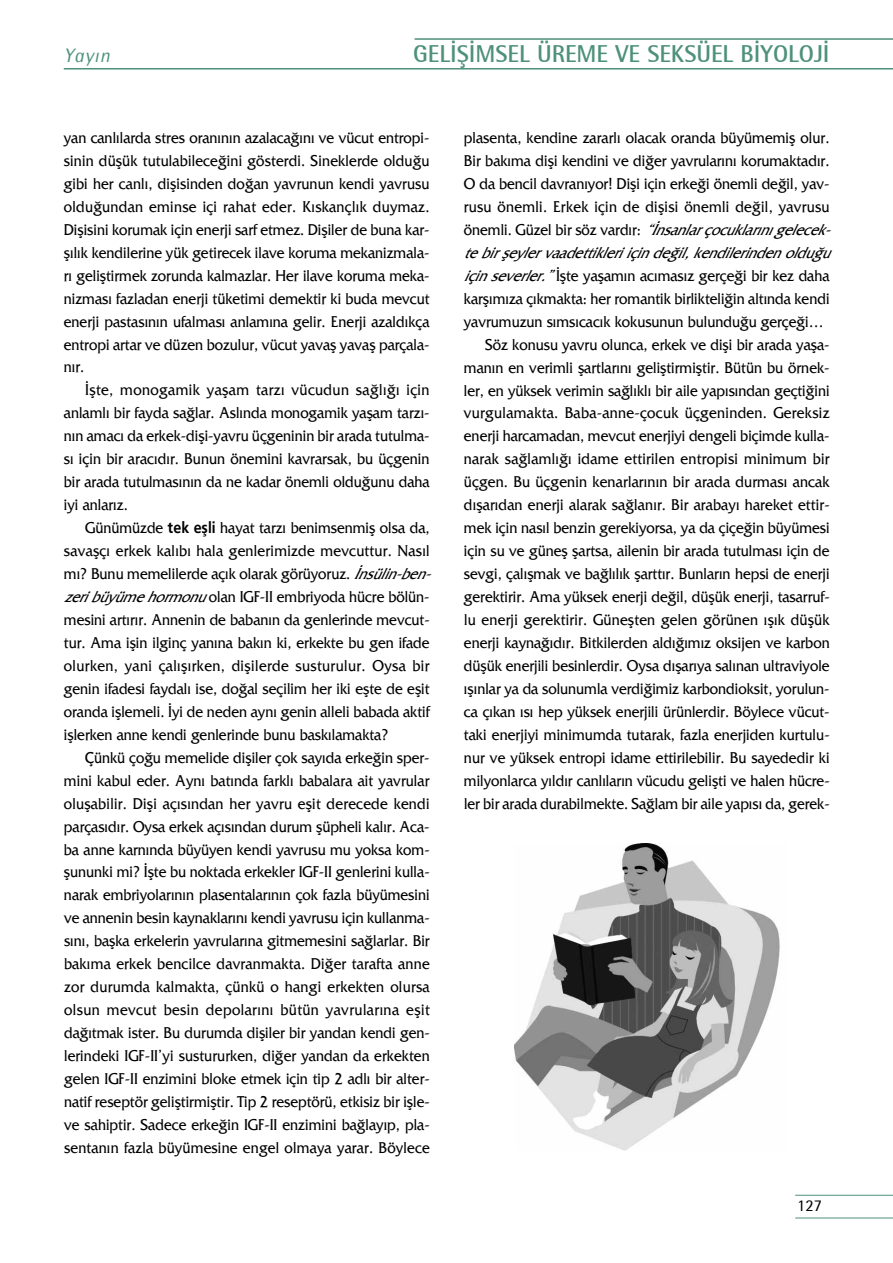
<style>
.page{position:relative;width:893px;height:1263px;background:#fff}
.page>*{position:absolute;margin:0;border:0;box-sizing:border-box;transform-origin:0 0}
.t1{font:700 24px "Rotis Semi Sans B";color:#4e917a}
.t2{font:italic 19.5px "Rotis Semi Sans I";letter-spacing:.04em;color:#4e917a}
.t3{font:500 16.5px/23px "Friz Plain";color:#000;text-align:justify;scale:.9 1}
.t4{font:italic 500 16.5px/23px "Friz";color:#000;scale:.9 1}
.t5{font:500 16.5px "Friz Plain";letter-spacing:.02em;color:#000;scale:.9 1}
.t6{font:16.5px "Rotis Semi Sans R";color:#000}
.s1{font-family:"Frugal Sans";font-weight:700}
.s2{font-family:"Friz";font-style:italic}
.s3{font-family:"Friz Plain";font-style:normal}
</style>
<div class="page">
<hr style="left:415px;top:38px;width:478px;height:2px;background:#4e917a">
<hr style="left:64px;top:68px;width:829px;height:2px;background:#4e917a">
<hr style="left:795px;top:1195px;width:98px;height:1px;background:#4e917a">
<hr style="left:795px;top:1217px;width:98px;height:1px;background:#4e917a">
<img style="left:514px;top:843px;width:266px;height:307px">
<p class="t2" style="left:64px;top:44px;width:48px">Yayın</p>
<h1 class="t1" style="left:413px;top:39px;width:418px">GELİŞİMSEL ÜREME VE SEKSÜEL BİYOLOJİ</h1>
<p class="t3" style="left:64px;top:126px;width:408px">yan canlılarda stres oranının azalacağını ve vücut entropi&shy;sinin düşük tutulabileceğini gösterdi. Sineklerde olduğu gibi her canlı, dişisinden doğan yavrunun kendi yavrusu olduğundan eminse içi rahat eder. Kıskançlık duymaz.<br>Dişisini korumak için enerji sarf etmez. Dişiler de buna kar&shy;şılık kendilerine yük getirecek ilave koruma mekanizmala&shy;rı geliştirmek zorunda kalmazlar. Her ilave koruma meka&shy;nizması fazladan enerji tüketimi demektir ki buda mevcut enerji pastasının ufalması anlamına gelir. Enerji azaldıkça entropi artar ve düzen bozulur, vücut yavaş yavaş parçala&shy;nır.</p>
<p class="t3" style="left:64px;top:378px;width:408px;text-indent:21px">İşte, monogamik yaşam tarzı vücudun sağlığı için anlamlı bir fayda sağlar. Aslında monogamik yaşam tarzı&shy;nın amacı da erkek-dişi-yavru üçgeninin bir arada tutulma&shy;sı için bir aracıdır. Bunun önemini kavrarsak, bu üçgenin bir arada tutulmasının da ne kadar önemli olduğunu daha iyi anlarız.</p>
<p class="t3" style="left:64px;top:516px;width:410px;text-align:left;text-indent:21px">Günümüzde <span class="s1">tek eşli</span> hayat tarzı benimsenmiş olsa da, savaşçı erkek kalıbı hala genlerimizde mevcuttur. Nasıl mı? Bunu memelilerde açık olarak görüyoruz. <span class="s2">İnsülin-ben&shy;zeri büyüme hormonu</span> olan IGF-II embriyoda hücre bölün&shy;mesini artırır. Annenin de babanın da genlerinde mevcut&shy;tur. Ama işin ilginç yanına bakın ki, erkekte bu gen ifade olurken, yani çalışırken, dişilerde susturulur. Oysa bir genin ifadesi faydalı ise, doğal seçilim her iki eşte de eşit oranda işlemeli. İyi de neden aynı genin alleli babada aktif işlerken anne kendi genlerinde bunu baskılamakta?</p>
<p class="t3" style="left:64px;top:746px;width:408px;text-indent:21px">Çünkü çoğu memelide dişiler çok sayıda erkeğin sper&shy;mini kabul eder. Aynı batında farklı babalara ait yavrular oluşabilir. Dişi açısından her yavru eşit derecede kendi parçasıdır. Oysa erkek açısından durum şüpheli kalır. Aca&shy;ba anne karnında büyüyen kendi yavrusu mu yoksa kom&shy;şununki mi? İşte bu noktada erkekler IGF-II genlerini kulla&shy;narak embriyolarının plasentalarının çok fazla büyümesini ve annenin besin kaynaklarını kendi yavrusu için kullanma&shy;sını, başka erkelerin yavrularına gitmemesini sağlarlar. Bir bakıma erkek bencilce davranmakta. Diğer tarafta anne zor durumda kalmakta, çünkü o hangi erkekten olursa olsun mevcut besin depolarını bütün yavrularına eşit dağıtmak ister. Bu durumda dişiler bir yandan kendi gen&shy;lerindeki IGF-II’yi sustururken, diğer yandan da erkekten gelen IGF-II enzimini bloke etmek için tip 2 adlı bir alter&shy;natif reseptör geliştirmiştir. Tip 2 reseptörü, etkisiz bir işle&shy;ve sahiptir. Sadece erkeğin IGF-II enzimini bağlayıp, pla&shy;sentanın fazla büyümesine engel olmaya yarar. Böylece</p>
<p class="t3" style="left:464px;top:126px;width:408px">plasenta, kendine zararlı olacak oranda büyümemiş olur.<br>Bir bakıma dişi kendini ve diğer yavrularını korumaktadır.<br>O da bencil davranıyor! Dişi için erkeği önemli değil, yav&shy;rusu önemli. Erkek için de dişisi önemli değil, yavrusu</p>
<p class="t4" style="left:464px;top:218px;width:410px"><span class="s3">önemli. Güzel bir söz vardır:</span> “İnsanlar çocuklarını gelecek&shy;te bir şeyler vaadettikleri için değil, kendilerinden olduğu</p>
<p class="t3" style="left:464px;top:264px;width:408px"><span class="s2">için severler.”</span> İşte yaşamın acımasız gerçeği bir kez daha</p>
<p class="t3" style="left:464px;top:287px;width:408px">karşımıza çıkmakta: her romantik birlikteliğin altında kendi</p>
<p class="t3" style="left:464px;top:310px;width:401px">yavrumuzun sımsıcacık kokusunun bulunduğu gerçeği…</p>
<p class="t3" style="left:485px;top:332px;width:384px">Söz konusu yavru olunca, erkek ve dişi bir arada yaşa-</p>
<p class="t3" style="left:464px;top:355px;width:408px">manın en verimli şartlarını geliştirmiştir. Bütün bu örnek-</p>
<p class="t3" style="left:464px;top:378px;width:408px">ler, en yüksek verimin sağlıklı bir aile yapısından geçtiğini</p>
<p class="t5" style="left:464px;top:403px;width:408px">vurgulamakta. Baba-anne-çocuk üçgeninden. Gereksiz</p>
<p class="t3" style="left:464px;top:424px;width:408px">enerji harcamadan, mevcut enerjiyi dengeli biçimde kulla-</p>
<p class="t3" style="left:464px;top:447px;width:408px">narak sağlamlığı idame ettirilen entropisi minimum bir</p>
<p class="t3" style="left:464px;top:470px;width:408px">üçgen. Bu üçgenin kenarlarının bir arada durması ancak</p>
<p class="t3" style="left:464px;top:493px;width:408px">dışarıdan enerji alarak sağlanır. Bir arabayı hareket ettir-</p>
<p class="t3" style="left:464px;top:516px;width:408px">mek için nasıl benzin gerekiyorsa, ya da çiçeğin büyümesi</p>
<p class="t3" style="left:464px;top:539px;width:408px">için su ve güneş şartsa, ailenin bir arada tutulması için de</p>
<p class="t3" style="left:464px;top:562px;width:408px">sevgi, çalışmak ve bağlılık şarttır. Bunların hepsi de enerji</p>
<p class="t3" style="left:464px;top:585px;width:408px">gerektirir. Ama yüksek enerji değil, düşük enerji, tasarruf-</p>
<p class="t3" style="left:464px;top:608px;width:408px">lu enerji gerektirir. Güneşten gelen görünen ışık düşük</p>
<p class="t3" style="left:464px;top:631px;width:408px">enerji kaynağıdır. Bitkilerden aldığımız oksijen ve karbon</p>
<p class="t3" style="left:464px;top:654px;width:408px">düşük enerjili besinlerdir. Oysa dışarıya salınan ultraviyole</p>
<p class="t3" style="left:464px;top:677px;width:408px">ışınlar ya da solunumla verdiğimiz karbondioksit, yorulun-</p>
<p class="t3" style="left:464px;top:700px;width:408px">ca çıkan ısı hep yüksek enerjili ürünlerdir. Böylece vücut-</p>
<p class="t3" style="left:464px;top:723px;width:408px">taki enerjiyi minimumda tutarak, fazla enerjiden kurtulu-</p>
<p class="t3" style="left:464px;top:746px;width:408px">nur ve yüksek entropi idame ettirilebilir. Bu sayededir ki</p>
<p class="t3" style="left:464px;top:769px;width:408px">milyonlarca yıldır canlıların vücudu gelişti ve halen hücre-</p>
<p class="t3" style="left:464px;top:791px;width:408px">ler bir arada durabilmekte. Sağlam bir aile yapısı da, gerek-</p>
<p class="t6" style="left:797px;top:1196px;width:26px">127</p>
</div>
